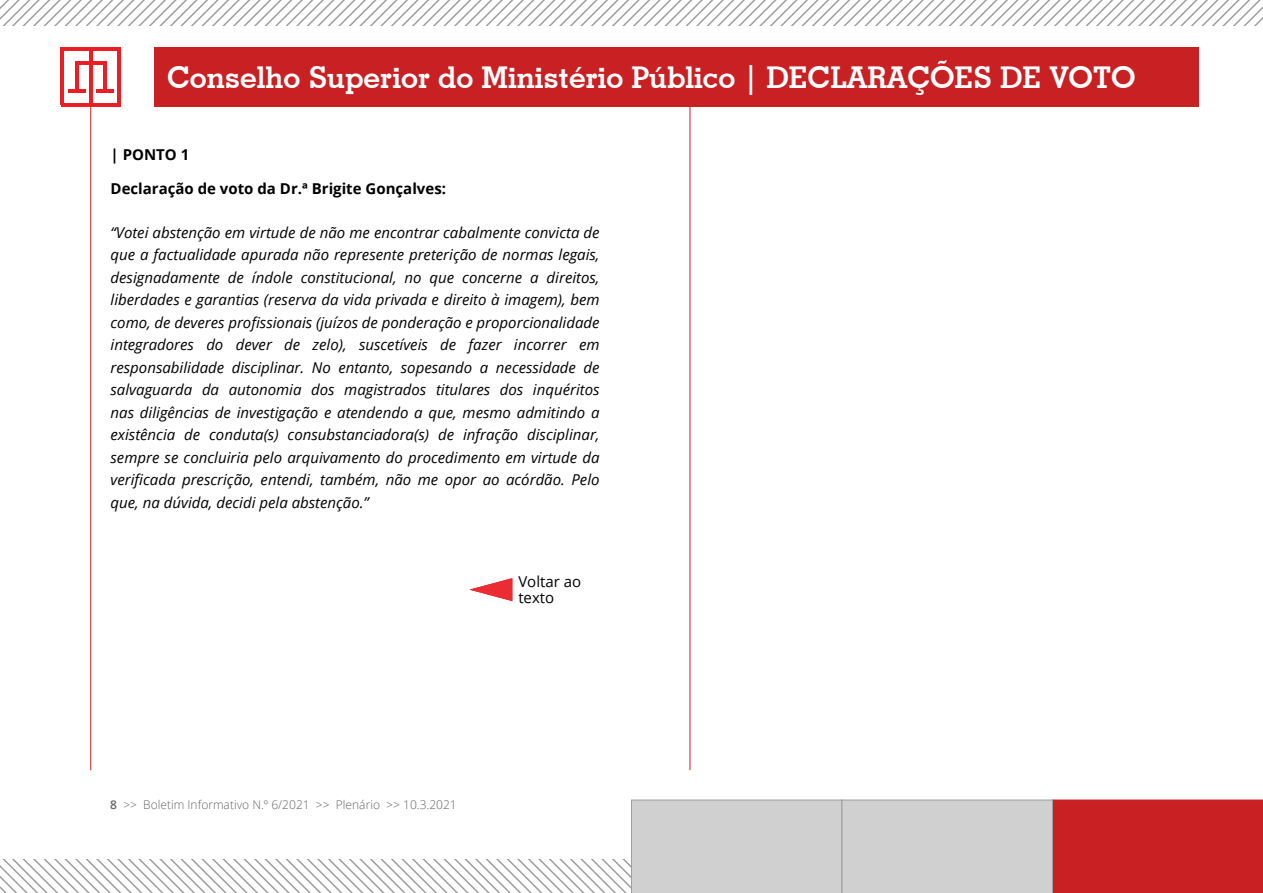
<style>
.page{position:relative;width:1263px;height:893px;background:#fff}
.page>*{position:absolute;margin:0;border:0;box-sizing:border-box;transform-origin:0 0}
.t1{font:700 30px "Geometric Slab 703 BT";color:#fff}
.Declaração_de_Voto_t{font:italic 15px/22.5px "Open Sans";color:#000;text-align:justify}
.declaracao_de_voto_t{font:700 15px "Open Sans";color:#000}
.alínea_regular{font:15px "Open Sans";color:#000}
.DV__ponto{font:700 15px "Open Sans";color:#000}
.t2{font:300 12px "Open Sans";color:#646464}
.s1{font-weight:600}
</style>
<div class="page">
<svg style="left:0;top:800px;width:1263px;height:93px"></svg>
<div style="left:154px;top:47px;width:1045px;height:60px;background:#c92123"></div>
<hr style="left:90px;top:104px;width:1px;height:666px;background:#c92123">
<hr style="left:75px;top:61px;width:3px;height:31px;background:#ed1d24">
<hr style="left:61px;top:47px;width:3px;height:58px;background:#ed1d24">
<hr style="left:117px;top:49px;width:3px;height:56px;background:#ed1d24">
<hr style="left:61px;top:103px;width:59px;height:4px;background:#ed1d24">
<hr style="left:61px;top:47px;width:59px;height:4px;background:#ed1d24">
<hr style="left:89px;top:48px;width:3px;height:56px;background:#ed1d24">
<hr style="left:68px;top:89px;width:17px;height:4px;background:#ed1d24">
<hr style="left:103px;top:61px;width:3px;height:31px;background:#ed1d24">
<hr style="left:75px;top:61px;width:31px;height:4px;background:#ed1d24">
<hr style="left:96px;top:89px;width:18px;height:4px;background:#ed1d24">
<hr style="left:690px;top:104px;width:1px;height:666px;background:#c92123">
<svg style="left:0;top:0;width:1263px;height:26px"></svg>
<svg style="left:469px;top:578px;width:43px;height:23px"></svg>
<h1 class="t1" style="left:167px;top:60px;width:970px">Conselho Superior do Ministério Público | DECLARAÇÕES DE VOTO</h1>
<p class="DV__ponto" style="left:111px;top:144px;width:80px">| PONTO 1</p>
<p class="declaracao_de_voto_t" style="left:111px;top:178px;width:337px">Declaração de voto da Dr.ª Brigite Gonçalves:</p>
<p class="Declaração_de_Voto_t" style="left:111px;top:221px;width:490px">“Votei abstenção em virtude de não me encontrar cabalmente convicta de que a factualidade apurada não represente preterição de normas legais, designadamente de índole constitucional, no que concerne a direitos, liberdades e garantias (reserva da vida privada e direito à imagem), bem como, de deveres profissionais (juízos de ponderação e proporcionalidade integradores do dever de zelo), suscetíveis de fazer incorrer em responsabilidade disciplinar. No entanto, sopesando a necessidade de salvaguarda da autonomia dos magistrados titulares dos inquéritos nas diligências de investigação e atendendo a que, mesmo admitindo a existência de conduta(s) consubstanciadora(s) de infração disciplinar, sempre se concluiria pelo arquivamento do procedimento em virtude da verificada prescrição, entendi, também, não me opor ao acórdão. Pelo que, na dúvida, decidi pela abstenção.”</p>
<p class="alínea_regular" style="left:518px;top:571px;width:64px">Voltar ao</p>
<p class="alínea_regular" style="left:518px;top:588px;width:37px">texto</p>
<p class="t2" style="left:110px;top:796px;width:348px"><span class="s1">8</span> &gt;&gt; Boletim Informativo N.º 6/2021 &gt;&gt; Plenário &gt;&gt; 10.3.2021</p>
</div>
